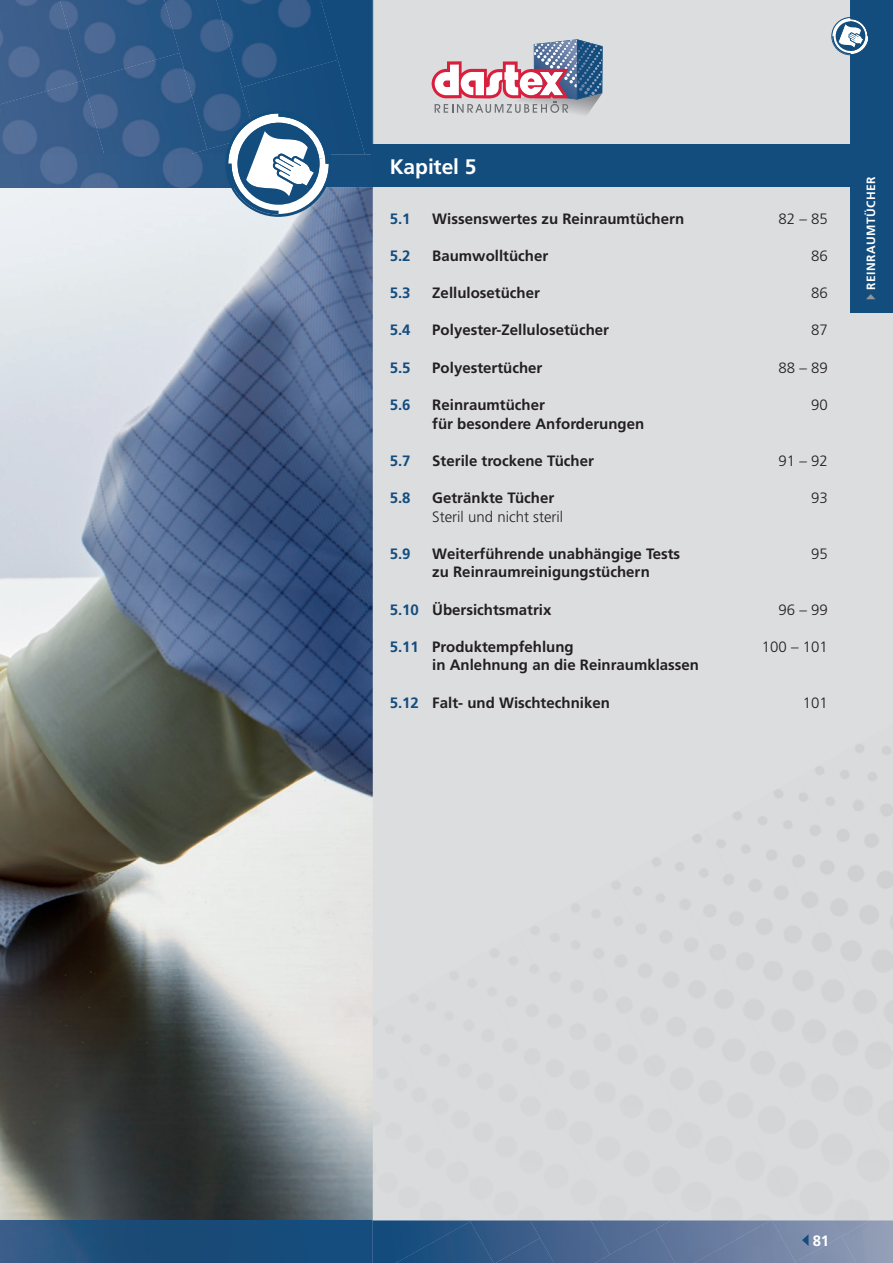
<style>
.page{position:relative;width:893px;height:1263px;background:#fff}
.page>*{position:absolute;margin:0;border:0;box-sizing:border-box;transform-origin:0 0}
.t1{font:700 21px "Frutiger LT Std";letter-spacing:-.005em;color:#fff}
.t2{font:700 15px "Frutiger LT Std";color:#231f20}
.t3{font:300 15px "Frutiger LT Std";color:#231f20}
.t4{font:700 15px "Frutiger LT Std";color:#134d7e}
.t5{font:700 15px "Frutiger LT Std";color:#fff}
.t6{font:700 12px "Frutiger LT Std";letter-spacing:.04em;color:#fff}
.s1{color:#134d7e}
.s2{color:#939598}
</style>
<div class="page">
<div style="left:373px;top:0;width:520px;height:1263px;background:#dcdddf"></div>
<img style="left:706px;top:886px;width:92px;height:74px">
<img style="left:800px;top:834px;width:93px;height:74px">
<img style="left:730px;top:928px;width:93px;height:42px">
<img style="left:823px;top:889px;width:70px;height:70px">
<img style="left:847px;top:944px;width:46px;height:58px">
<img style="left:0;top:154px;width:373px;height:1109px">
<img style="left:0;top:0;width:60px;height:80px">
<img style="left:60px;top:0;width:104px;height:80px">
<img style="left:164px;top:0;width:77px;height:136px">
<img style="left:216px;top:0;width:105px;height:88px">
<div style="left:321px;top:0;width:52px;height:154px;background:#124b7c"></div>
<img style="left:0;top:80px;width:83px;height:74px">
<img style="left:83px;top:53px;width:124px;height:101px">
<img style="left:241px;top:60px;width:124px;height:94px">
<img style="left:190px;top:136px;width:35px;height:18px">
<img style="left:373px;top:0;width:1px;height:187px">
<img style="left:372px;top:1220px;width:158px;height:43px">
<img style="left:396px;top:1221px;width:98px;height:42px">
<img style="left:530px;top:1220px;width:65px;height:43px">
<img style="left:495px;top:1238px;width:59px;height:25px">
<img style="left:591px;top:1220px;width:65px;height:35px">
<div style="left:595px;top:1229px;width:61px;height:34px;background:#546d95"></div>
<div style="left:656px;top:1220px;width:38px;height:43px;background:#60759a"></div>
<img style="left:694px;top:1220px;width:100px;height:43px">
<img style="left:772px;top:1220px;width:69px;height:42px">
<img style="left:794px;top:1236px;width:47px;height:27px">
<img style="left:841px;top:1220px;width:52px;height:43px">
<img style="left:373px;top:1220px;width:1px;height:43px">
<div style="left:372px;top:145px;width:520px;height:42px;background:#134d7e"></div>
<svg style="left:432px;top:39px;width:171px;height:76px"></svg>
<svg style="left:225px;top:111px;width:107px;height:106px"></svg>
<svg style="left:802px;top:1234px;width:6px;height:12px"></svg>
<div style="left:850px;top:0;width:43px;height:313px;background:#134d7e"></div>
<svg style="left:831px;top:17px;width:36px;height:38px"></svg>
<h1 class="t1" style="left:390px;top:154px;width:88px">Kapitel 5</h1>
<p class="t4" style="left:390px;top:210px;width:22px">5.1</p>
<p class="t2" style="left:432px;top:210px;width:253px">Wissenswertes zu Reinraumtüchern</p>
<p class="t3" style="left:779px;top:210px;width:51px">82 – 85</p>
<p class="t4" style="left:390px;top:247px;width:22px">5.2</p>
<p class="t2" style="left:432px;top:247px;width:117px">Baumwolltücher</p>
<p class="t3" style="left:811px;top:247px;width:18px">86</p>
<p class="t4" style="left:390px;top:284px;width:22px">5.3</p>
<p class="t2" style="left:432px;top:284px;width:109px">Zellulosetücher</p>
<p class="t3" style="left:811px;top:285px;width:18px">86</p>
<p class="t4" style="left:390px;top:321px;width:22px">5.4</p>
<p class="t2" style="left:432px;top:321px;width:178px">Polyester-Zellulosetücher</p>
<p class="t3" style="left:811px;top:322px;width:18px">87</p>
<p class="t4" style="left:390px;top:359px;width:22px">5.5</p>
<p class="t2" style="left:432px;top:359px;width:112px">Polyestertücher</p>
<p class="t3" style="left:779px;top:359px;width:51px">88 – 89</p>
<p class="t4" style="left:390px;top:396px;width:22px">5.6</p>
<p class="t2" style="left:432px;top:396px;width:114px">Reinraumtücher</p>
<p class="t3" style="left:811px;top:396px;width:18px">90</p>
<p class="t2" style="left:432px;top:414px;width:213px">für besondere Anforderungen</p>
<p class="t4" style="left:390px;top:452px;width:22px">5.7</p>
<p class="t2" style="left:432px;top:452px;width:163px">Sterile trockene Tücher</p>
<p class="t3" style="left:779px;top:452px;width:51px">91 – 92</p>
<p class="t4" style="left:390px;top:489px;width:22px">5.8</p>
<p class="t2" style="left:432px;top:489px;width:123px">Getränkte Tücher</p>
<p class="t3" style="left:811px;top:489px;width:18px">93</p>
<p class="t3" style="left:432px;top:508px;width:132px">Steril und nicht steril</p>
<p class="t4" style="left:390px;top:545px;width:22px">5.9</p>
<p class="t2" style="left:432px;top:545px;width:249px">Weiterführende unabhängige Tests</p>
<p class="t3" style="left:811px;top:545px;width:18px">95</p>
<p class="t2" style="left:432px;top:563px;width:219px">zu Reinraumreinigungstüchern</p>
<p class="t2" style="left:390px;top:600px;width:163px"><span class="s1">5.10</span> Übersichtsmatrix</p>
<p class="t3" style="left:779px;top:601px;width:51px">96 – 99</p>
<p class="t2" style="left:390px;top:638px;width:185px"><span class="s1">5.11</span> Produktempfehlung</p>
<p class="t3" style="left:762px;top:638px;width:67px">100 – 101</p>
<p class="t2" style="left:432px;top:656px;width:268px">in Anlehnung an die Reinraumklassen</p>
<p class="t2" style="left:390px;top:693px;width:222px"><span class="s1">5.12</span> Falt- und Wischtechniken</p>
<p class="t3" style="left:803px;top:694px;width:27px">101</p>
<p class="t6" style="left:864px;top:300px;width:125px;rotate:-90deg"><span class="s2">▶</span> REINRAUMTÜCHER</p>
<p class="t5" style="left:813px;top:1232px;width:18px">81</p>
</div>
